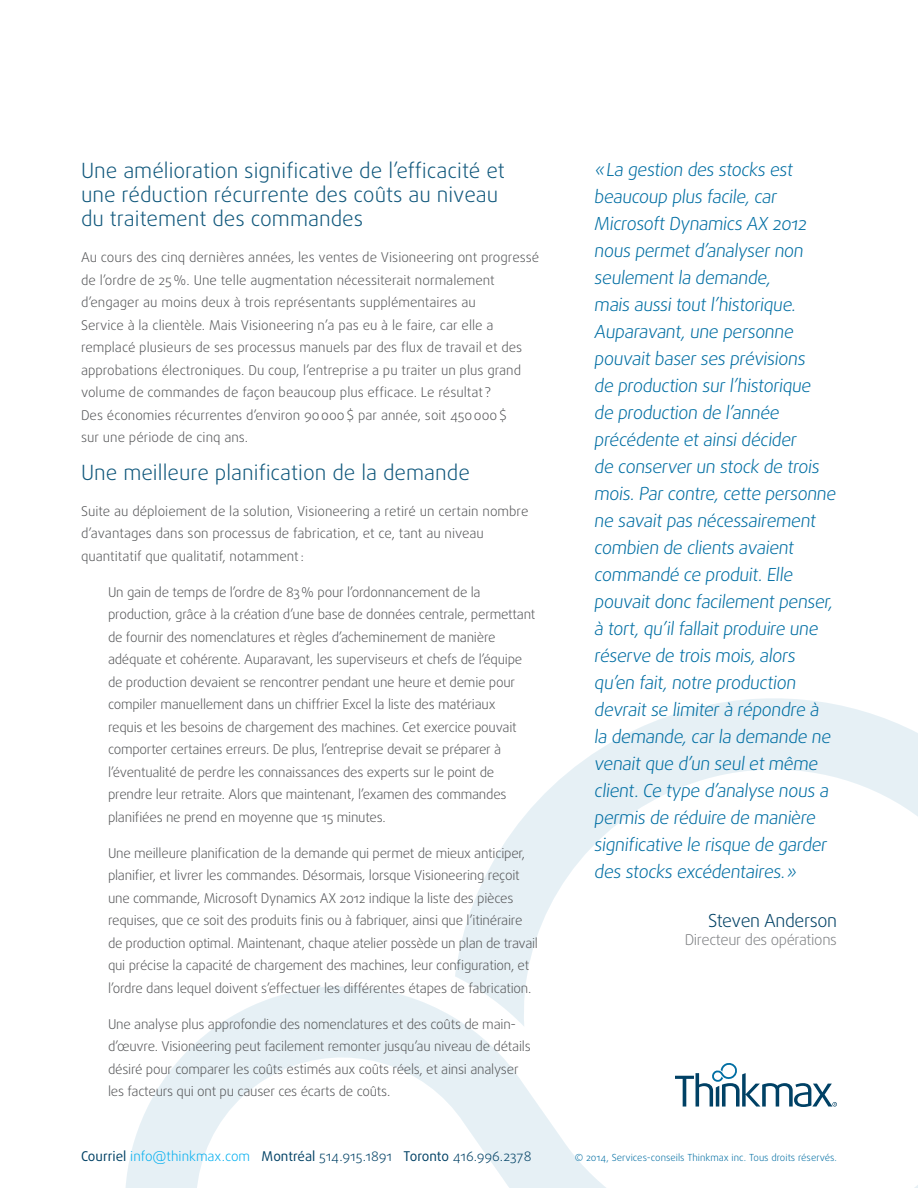
<style>
.page{position:relative;width:918px;height:1188px;background:#fff}
.page>*{position:absolute;margin:0;border:0;box-sizing:border-box;transform-origin:0 0}
.t1{font:300 21px/24px "Daxline Pro";color:#12597d}
.t2{font:300 18px/27px "Daxline Pro";color:#006ea3}
.t3{font:300 18px "Daxline Pro";letter-spacing:-.025em;color:#004165}
.t4{font:300 15px "Daxline Pro";letter-spacing:-.025em;color:#808285}
.t5{font:300 13.5px/22.5px "Daxline Pro";letter-spacing:-.02em;color:#57585a}
.t6{font:300 13.5px/22.5px "Daxline Pro";color:#57585a}
.t7{font:300 13.5px "Daxline Pro";color:#004165}
.t8{font:300 9.75px "Daxline Pro";color:#006ea3}
.s1{font-weight:400}
.s2{color:#00aeef}
</style>
<div class="page">
<svg style="left:125px;top:698px;width:793px;height:490px"></svg>
<svg style="left:675px;top:1063px;width:162px;height:44px"></svg>
<h1 class="t1" style="left:81px;top:159px;width:426px">Une amélioration significative de l’efficacité et une réduction récurrente des coûts au niveau du traitement des commandes</h1>
<p class="t6" style="left:81px;top:246px;width:460px">Au cours des cinq dernières années, les ventes de Visioneering ont progressé de l’ordre de 25%. Une telle augmentation nécessiterait normalement d’engager au moins deux à trois représentants supplémentaires au<br>Service à la clientèle. Mais Visioneering n’a pas eu à le faire, car elle a remplacé plusieurs de ses processus manuels par des flux de travail et des approbations électroniques. Du coup, l’entreprise a pu traiter un plus grand volume de commandes de façon beaucoup plus efficace. Le résultat ?<br>Des économies récurrentes d’environ 90000$ par année, soit 450000$<br>sur une période de cinq ans.</p>
<h1 class="t1" style="left:81px;top:460px;width:390px">Une meilleure planification de la demande</h1>
<p class="t6" style="left:81px;top:500px;width:449px">Suite au déploiement de la solution, Visioneering a retiré un certain nombre d’avantages dans son processus de fabrication, et ce, tant au niveau quantitatif que qualitatif, notamment:</p>
<p class="t5" style="left:108px;top:581px;width:429px">Un gain de temps de l’ordre de 83% pour l’ordonnancement de la production, grâce à la création d’une base de données centrale, permettant de fournir des nomenclatures et règles d’acheminement de manière adéquate et cohérente. Auparavant, les superviseurs et chefs de l’équipe de production devaient se rencontrer pendant une heure et demie pour compiler manuellement dans un chiffrier Excel la liste des matériaux<br>requis et les besoins de chargement des machines. Cet exercice pouvait comporter certaines erreurs. De plus, l’entreprise devait se préparer à l’éventualité de perdre les connaissances des experts sur le point de prendre leur retraite. Alors que maintenant, l’examen des commandes planifiées ne prend en moyenne que 15 minutes.</p>
<p class="t5" style="left:108px;top:842px;width:431px">Une meilleure planification de la demande qui permet de mieux anticiper, planifier, et livrer les commandes. Désormais, lorsque Visioneering reçoit une commande, Microsoft Dynamics AX 2012 indique la liste des pièces requises, que ce soit des produits finis ou à fabriquer, ainsi que l’itinéraire de production optimal. Maintenant, chaque atelier possède un plan de travail qui précise la capacité de chargement des machines, leur configuration, et l’ordre dans lequel doivent s’effectuer les différentes étapes de fabrication.</p>
<p class="t5" style="left:108px;top:1013px;width:424px">Une analyse plus approfondie des nomenclatures et des coûts de main&shy;d’œuvre. Visioneering peut facilement remonter jusqu’au niveau de détails désiré pour comparer les coûts estimés aux coûts réels, et ainsi analyser les facteurs qui ont pu causer ces écarts de coûts.</p>
<p class="t2" style="left:594px;top:156px;width:246px">«La gestion des stocks est beaucoup plus facile, car<br>Microsoft Dynamics AX 2012 nous permet d’analyser non seulement la demande,<br>mais aussi tout l’historique.<br>Auparavant, une personne pouvait baser ses prévisions<br>de production sur l’historique de production de l’année précédente et ainsi décider<br>de conserver un stock de trois mois. Par contre, cette personne ne savait pas nécessairement combien de clients avaient commandé ce produit. Elle pouvait donc facilement penser, à tort, qu’il fallait produire une réserve de trois mois, alors qu’en fait, notre production devrait se limiter à répondre à la demande, car la demande ne venait que d’un seul et même client. Ce type d’analyse nous a permis de réduire de manière significative le risque de garder des stocks excédentaires.»</p>
<h2 class="t3" style="left:708px;top:908px;width:130px">Steven Anderson</h2>
<p class="t4" style="left:685px;top:929px;width:154px">Directeur des opérations</p>
<p class="t7" style="left:81px;top:1147px;width:452px"><span class="s1">Courriel</span> <span class="s2">info@thinkmax.com</span> <span class="s1">Montréal</span> 514.915.1891 <span class="s1">Toronto</span> 416.996.2378</p>
<p class="t8" style="left:575px;top:1151px;width:264px">© 2014, Services-conseils Thinkmax inc. Tous droits réservés.</p>
</div>
